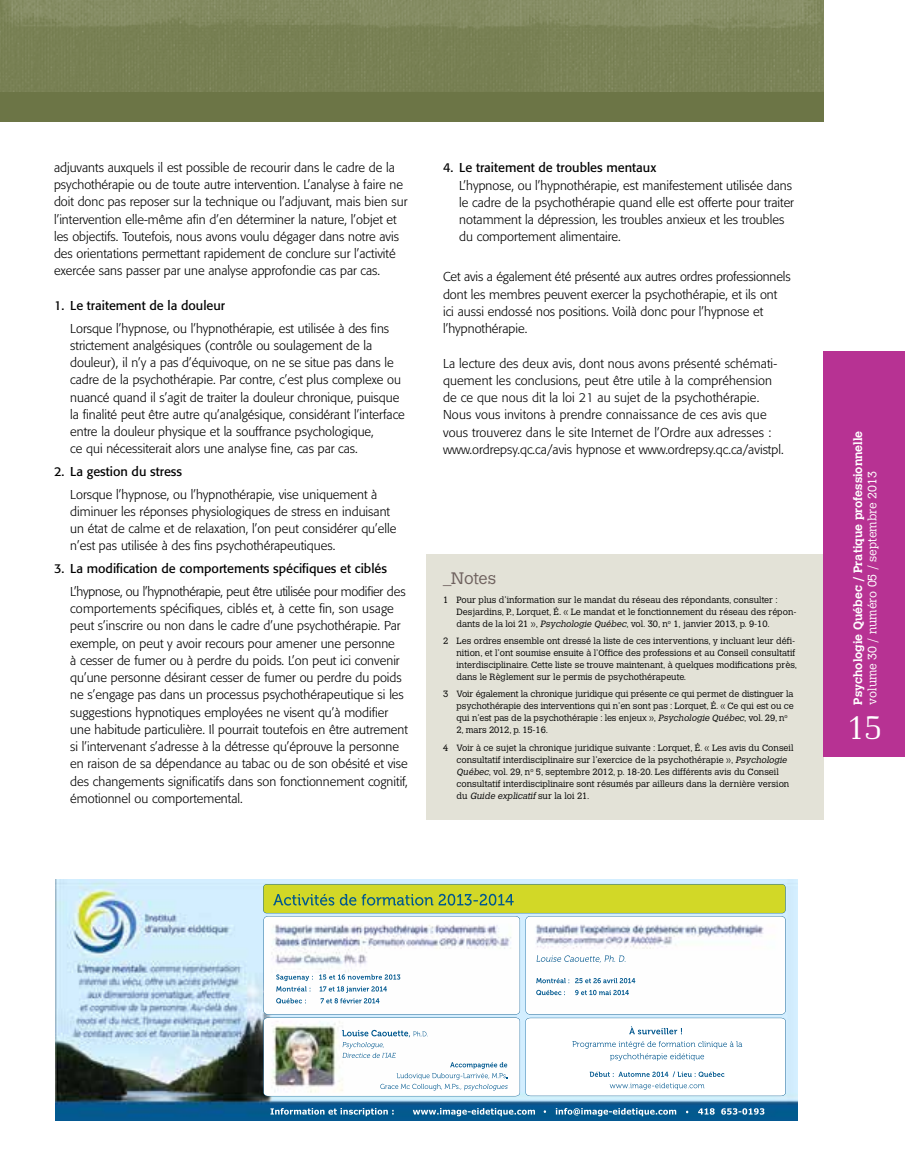
<style>
.page{position:relative;width:905px;height:1175px;background:#fff}
.page>*{position:absolute;margin:0;border:0;box-sizing:border-box;transform-origin:0 0}
.t1{font:33px "Bodonitown";color:#fff}
.t2{font:300 16.5px "Calvert";color:#6e615e}
.t3{font:300 12.75px/17.2px "Formata";color:#000}
.t4{font:12.75px "Formata";color:#000}
.t5{font:700 12px "Calvert";color:#fff}
.t6{font:300 12px "Calvert";color:#fff}
.t7{font:300 9px/12px "Calvert";color:#000}
.s1{font-style:italic}
</style>
<div class="page">
<div style="left:426px;top:554px;width:398px;height:265px;background:#e3e2d7"></div>
<div style="left:824px;top:351px;width:80px;height:405px;background:#b73293"></div>
<div style="left:0;top:0;width:824px;height:121px;background:linear-gradient(to bottom,#868d64,#6b7445)"></div>
<img style="left:55px;top:879px;width:742px;height:241px">
<img style="left:525px;top:1017px;width:260px;height:79px">
<img style="left:526px;top:1018px;width:259px;height:77px">
<img style="left:263px;top:1017px;width:257px;height:79px">
<img style="left:264px;top:1017px;width:255px;height:78px">
<img style="left:342px;top:1029px;width:84px;height:7px">
<img style="left:342px;top:1042px;width:41px;height:6px">
<img style="left:342px;top:1052px;width:54px;height:6px">
<img style="left:450px;top:1062px;width:57px;height:6px">
<img style="left:397px;top:1073px;width:108px;height:5px">
<img style="left:380px;top:1083px;width:108px;height:6px">
<img style="left:493px;top:1085px;width:14px;height:5px">
<img style="left:526px;top:916px;width:259px;height:98px">
<img style="left:536px;top:955px;width:88px;height:6px">
<img style="left:264px;top:916px;width:255px;height:98px">
<img style="left:263px;top:884px;width:522px;height:29px">
<p class="t3" style="left:54px;top:159px;width:355px">adjuvants auxquels il est possible de recourir dans le cadre de la psychothérapie ou de toute autre intervention. L’analyse à faire ne doit donc pas reposer sur la technique ou l’adjuvant, mais bien sur l’intervention elle-même afin d’en déterminer la nature, l’objet et les objectifs. Toutefois, nous avons voulu dégager dans notre avis des orientations permettant rapidement de conclure sur l’activité exercée sans passer par une analyse approfondie cas par cas.</p>
<p class="t4" style="left:54px;top:298px;width:173px">1. Le traitement de la douleur</p>
<p class="t3" style="left:70px;top:319px;width:336px">Lorsque l’hypnose, ou l’hypnothérapie, est utilisée à des fins strictement analgésiques (contrôle ou soulagement de la douleur), il n’y a pas d’équivoque, on ne se situe pas dans le cadre de la psychothérapie. Par contre, c’est plus complexe ou nuancé quand il s’agit de traiter la douleur chronique, puisque la finalité peut être autre qu’analgésique, considérant l’interface entre la douleur physique et la souffrance psychologique,<br>ce qui nécessiterait alors une analyse fine, cas par cas.</p>
<p class="t4" style="left:54px;top:464px;width:130px">2. La gestion du stress</p>
<p class="t3" style="left:70px;top:486px;width:328px">Lorsque l’hypnose, ou l’hypnothérapie, vise uniquement à diminuer les réponses physiologiques de stress en induisant un état de calme et de relaxation, l’on peut considérer qu’elle n’est pas utilisée à des fins psychothérapeutiques.</p>
<p class="t4" style="left:54px;top:561px;width:334px">3. La modification de comportements spécifiques et ciblés</p>
<p class="t3" style="left:70px;top:583px;width:339px">L’hypnose, ou l’hypnothérapie, peut être utilisée pour modifier des comportements spécifiques, ciblés et, à cette fin, son usage peut s’inscrire ou non dans le cadre d’une psychothérapie. Par exemple, on peut y avoir recours pour amener une personne<br>à cesser de fumer ou à perdre du poids. L’on peut ici convenir qu’une personne désirant cesser de fumer ou perdre du poids ne s’engage pas dans un processus psychothérapeutique si les suggestions hypnotiques employées ne visent qu’à modifier une habitude particulière. Il pourrait toutefois en être autrement si l’intervenant s’adresse à la détresse qu’éprouve la personne en raison de sa dépendance au tabac ou de son obésité et vise des changements significatifs dans son fonctionnement cognitif, émotionnel ou comportemental.</p>
<p class="t4" style="left:443px;top:160px;width:215px">4. Le traitement de troubles mentaux</p>
<p class="t3" style="left:459px;top:177px;width:336px">L’hypnose, ou l’hypnothérapie, est manifestement utilisée dans le cadre de la psychothérapie quand elle est offerte pour traiter notamment la dépression, les troubles anxieux et les troubles du comportement alimentaire.</p>
<p class="t3" style="left:443px;top:268px;width:349px">Cet avis a également été présenté aux autres ordres professionnels dont les membres peuvent exercer la psychothérapie, et ils ont ici aussi endossé nos positions. Voilà donc pour l’hypnose et l’hypnothérapie.</p>
<p class="t3" style="left:443px;top:355px;width:342px">La lecture des deux avis, dont nous avons présenté schémati&shy;quement les conclusions, peut être utile à la compréhension de ce que nous dit la loi 21 au sujet de la psychothérapie.<br>Nous vous invitons à prendre connaissance de ces avis que vous trouverez dans le site Internet de l’Ordre aux adresses : www.ordrepsy.qc.ca/avis hypnose et www.ordrepsy.qc.ca/avistpl.</p>
<p class="t2" style="left:443px;top:568px;width:55px">_Notes</p>
<p class="t7" style="left:456px;top:593px;width:341px;text-indent:-14px">1 Pour plus d’information sur le mandat du réseau des répondants, consulter :<br>Desjardins, P., Lorquet, É. « Le mandat et le fonctionnement du réseau des répon&shy;dants de la loi 21 », <span class="s1">Psychologie Québec</span>, vol. 30, n<sup>o</sup> 1, janvier 2013, p. 9-10.</p>
<p class="t7" style="left:456px;top:635px;width:342px;text-indent:-14px">2 Les ordres ensemble ont dressé la liste de ces interventions, y incluant leur défi&shy;nition, et l’ont soumise ensuite à l’Office des professions et au Conseil consultatif interdisciplinaire. Cette liste se trouve maintenant, à quelques modifications près, dans le Règlement sur le permis de psychothérapeute.</p>
<p class="t7" style="left:456px;top:688px;width:338px;text-indent:-14px">3 Voir également la chronique juridique qui présente ce qui permet de distinguer la psychothérapie des interventions qui n’en sont pas : Lorquet, É. « Ce qui est ou ce qui n’est pas de la psychothérapie : les enjeux », <span class="s1">Psychologie Québec</span>, vol. 29, n<sup>o </sup>2, mars 2012, p. 15-16.</p>
<p class="t7" style="left:456px;top:741px;width:338px;text-indent:-13px">4 Voir à ce sujet la chronique juridique suivante : Lorquet, É. « Les avis du Conseil consultatif interdisciplinaire sur l’exercice de la psychothérapie », <span class="s1">Psychologie Québec</span>, vol. 29, n<sup>o</sup> 5, septembre 2012, p. 18-20. Les différents avis du Conseil consultatif interdisciplinaire sont résumés par ailleurs dans la dernière version d u <span class="s1">Guide explicatif</span> s u r l a l o i 2 1 .</p>
<p class="t5" style="left:850px;top:704px;width:275px;rotate:-90deg">Psychologie Québec / Pratique professionnelle</p>
<p class="t6" style="left:865px;top:704px;width:235px;rotate:-90deg">volume 30 / numéro 05 / septembre 2013</p>
<h1 class="t1" style="left:847px;top:707px;width:36px">15</h1>
</div>
